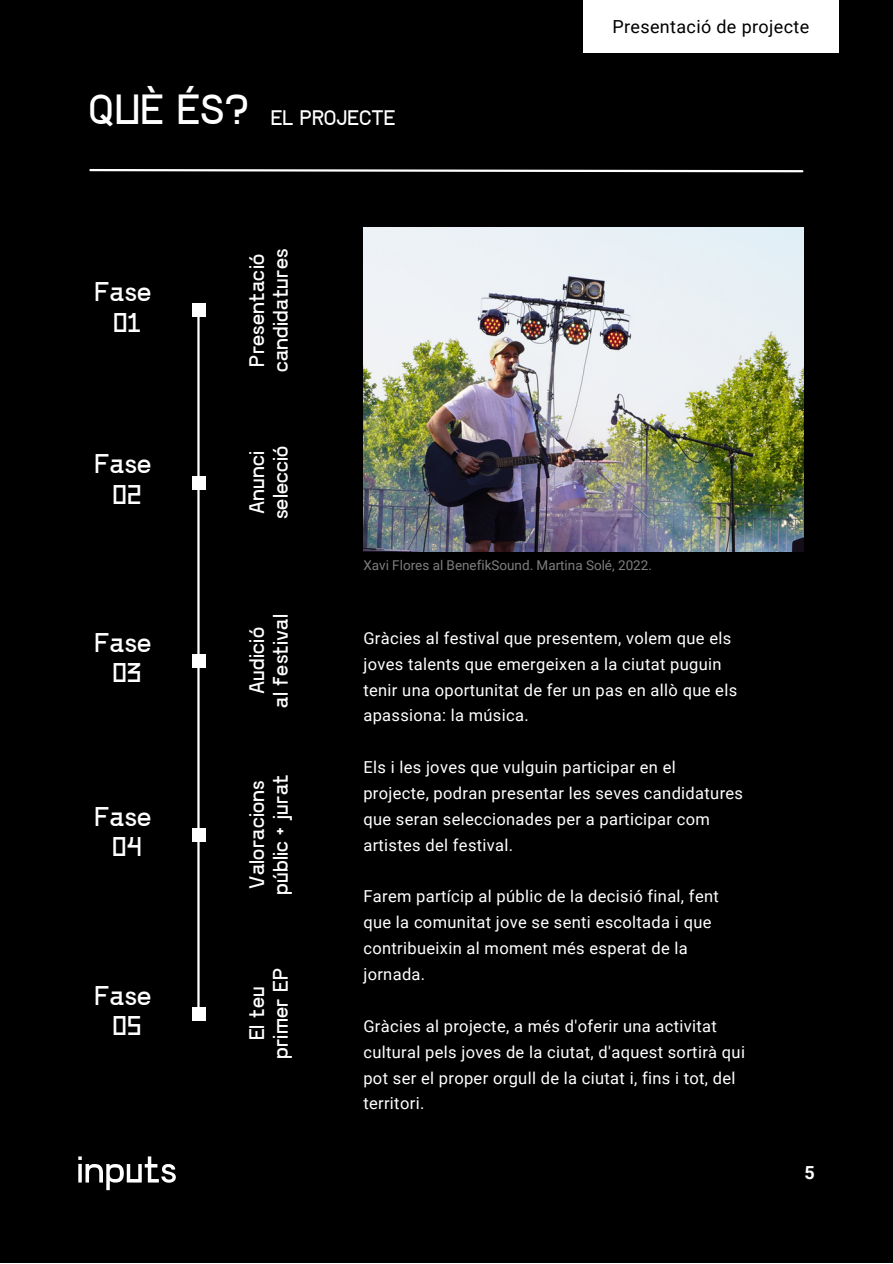
<style>
.page{position:relative;width:893px;height:1264px;background:#fff}
.page>*{position:absolute;margin:0;border:0;box-sizing:border-box;transform-origin:0 0}
.t1{font:42px "SK Concretica";color:#fff}
.t2{font:27px/30.3px "SK Concretica";letter-spacing:.01em;color:#fff;text-align:center}
.t3{font:21px/23.5px "SK Concretica";letter-spacing:.01em;color:#fff}
.t4{font:18px "Roboto";letter-spacing:.02em;color:#000}
.t5{font:700 18px "Roboto";color:#fff}
.t6{font:16.5px/25.8px "Roboto";letter-spacing:.02em;color:#fff}
.t7{font:13.5px "Roboto";color:#fff}
</style>
<div class="page">
<div style="left:0;top:0;width:892px;height:1262px;background:#000"></div>
<svg style="left:89px;top:169px;width:715px;height:4px"></svg>
<div style="left:192px;top:304px;width:13px;height:13px;background:#fff"></div>
<hr style="left:197px;top:308px;width:2px;height:705px;background:#fff">
<div style="left:192px;top:1006px;width:13px;height:14px;background:#fff"></div>
<div style="left:192px;top:476px;width:13px;height:13px;background:#fff"></div>
<div style="left:192px;top:654px;width:13px;height:13px;background:#fff"></div>
<div style="left:192px;top:827px;width:13px;height:14px;background:#fff"></div>
<svg style="left:78px;top:1156px;width:98px;height:34px"></svg>
<div style="left:583px;top:0;width:255px;height:53px;background:#fff"></div>
<img style="left:363px;top:227px;width:440px;height:324px">
<h1 class="t1" style="left:89px;top:93px;width:161px">QUÈ ÉS?</h1>
<p class="t3" style="left:271px;top:108px;width:126px">EL PROJECTE</p>
<h2 class="t2" style="left:95px;top:279px;width:58px">Fase<br>01</h2>
<p class="t3" style="left:247px;top:372px;width:125px;rotate:-90deg">Presentació candidatures</p>
<h2 class="t2" style="left:95px;top:451px;width:58px">Fase<br>02</h2>
<p class="t3" style="left:247px;top:519px;width:75px;rotate:-90deg">Anunci selecció</p>
<p class="t4" style="left:612px;top:16px;width:198px">Presentació de projecte</p>
<h2 class="t2" style="left:95px;top:630px;width:58px">Fase<br>03</h2>
<h2 class="t2" style="left:95px;top:803px;width:58px">Fase<br>04</h2>
<h2 class="t2" style="left:95px;top:982px;width:58px">Fase<br>05</h2>
<p class="t3" style="left:247px;top:707px;width:95px;text-align:center;rotate:-90deg">Audició<br>al festival</p>
<p class="t3" style="left:247px;top:894px;width:122px;rotate:-90deg">Valoracions públic + jurat</p>
<p class="t3" style="left:247px;top:1058px;width:92px;text-align:center;rotate:-90deg">El teu primer EP</p>
<p class="t7" style="left:363px;top:558px;width:290px">Xavi Flores al BenefikSound. Martina Solé, 2022.</p>
<p class="t6" style="left:363px;top:625px;width:375px">Gràcies al festival que presentem, volem que els joves talents que emergeixen a la ciutat puguin tenir una oportunitat de fer un pas en allò que els apassiona: la música.</p>
<p class="t6" style="left:363px;top:754px;width:381px">Els i les joves que vulguin participar en el projecte, podran presentar les seves candidatures que seran seleccionades per a participar com artistes del festival.</p>
<p class="t6" style="left:363px;top:883px;width:357px">Farem partícip al públic de la decisió final, fent que la comunitat jove se senti escoltada i que contribueixin al moment més esperat de la jornada.</p>
<p class="t6" style="left:363px;top:1013px;width:383px">Gràcies al projecte, a més d'oferir una activitat cultural pels joves de la ciutat, d'aquest sortirà qui pot ser el proper orgull de la ciutat i, fins i tot, del territori.</p>
<p class="t5" style="left:804px;top:1161px;width:12px">5</p>
</div>
